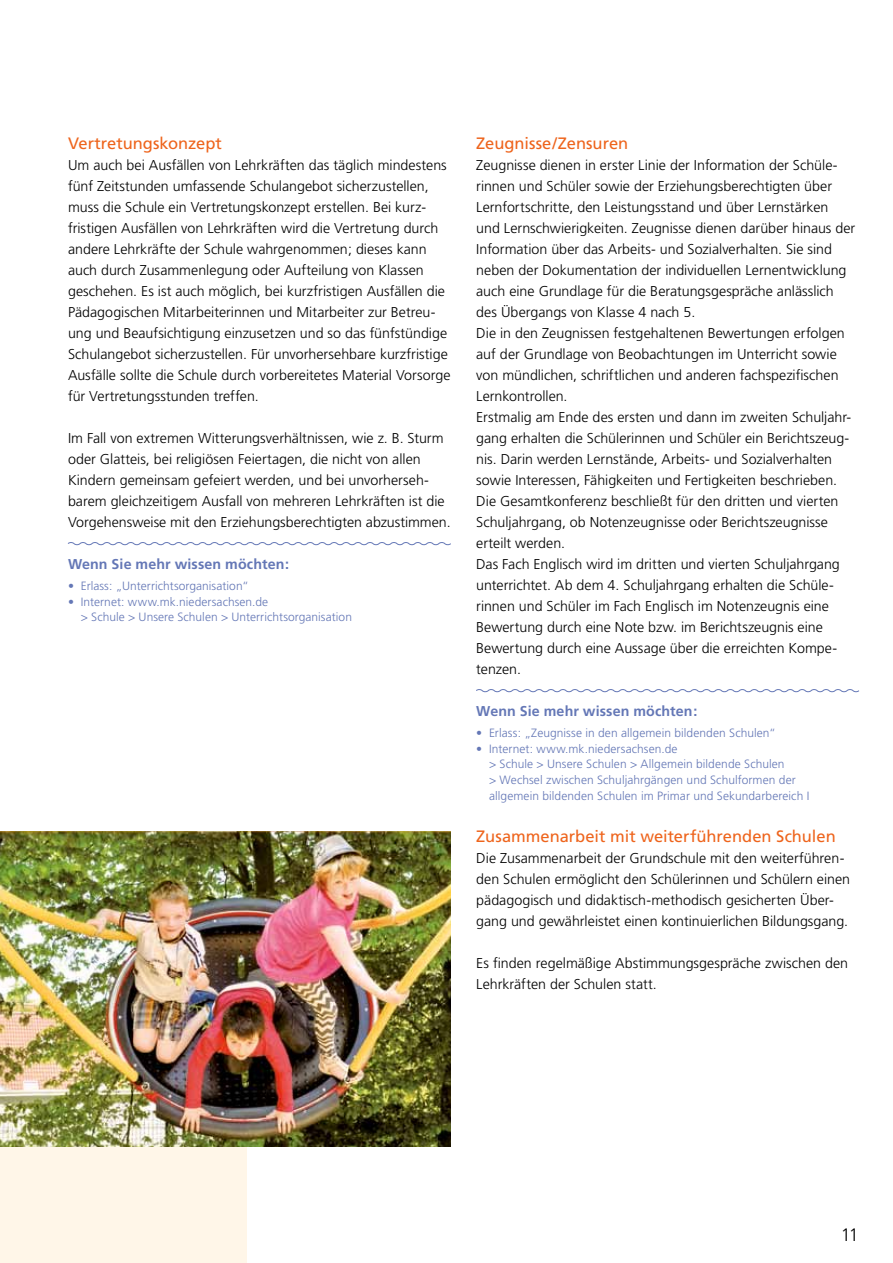
<style>
.page{position:relative;width:893px;height:1263px;background:#fff}
.page>*{position:absolute;margin:0;border:0;box-sizing:border-box;transform-origin:0 0}
.t1{font:300 18px "Frutiger";color:#000}
.t2{font:16.5px "Frutiger";color:#ee641c}
.t3{font:300 14.25px/21px "Frutiger";color:#000}
.t4{font:700 14.25px "Frutiger";letter-spacing:.01em;color:#6477b6}
.t5{font:300 12px/15.8px "Frutiger";letter-spacing:.005em;color:#6477b6}
</style>
<div class="page">
<div style="left:0;top:1073px;width:247px;height:190px;background:#fff6e8"></div>
<svg style="left:67px;top:542px;width:384px;height:4px"></svg>
<svg style="left:476px;top:689px;width:383px;height:4px"></svg>
<img style="left:0;top:832px;width:451px;height:315px">
<p class="t2" style="left:68px;top:134px;width:155px">Vertretungskonzept</p>
<p class="t3" style="left:68px;top:155px;width:384px">Um auch bei Ausfällen von Lehrkräften das täglich mindestens fünf Zeitstunden umfassende Schulangebot sicherzustellen, muss die Schule ein Vertretungskonzept erstellen. Bei kurz&shy;fristigen Ausfällen von Lehrkräften wird die Vertretung durch andere Lehrkräfte der Schule wahrgenommen; dieses kann auch durch Zusammenlegung oder Aufteilung von Klassen geschehen. Es ist auch möglich, bei kurzfristigen Ausfällen die Pädagogischen Mitarbeiterinnen und Mitarbeiter zur Betreu&shy;ung und Beaufsichtigung einzusetzen und so das fünfstündige Schulangebot sicherzustellen. Für unvorhersehbare kurzfristige Ausfälle sollte die Schule durch vorbereitetes Material Vorsorge für Vertretungsstunden treffen.</p>
<p class="t3" style="left:68px;top:428px;width:384px">Im Fall von extremen Witterungsverhältnissen, wie z. B. Sturm oder Glatteis, bei religiösen Feiertagen, die nicht von allen Kindern gemeinsam gefeiert werden, und bei unvorherseh&shy;barem gleichzeitigem Ausfall von mehreren Lehrkräften ist die Vorgehensweise mit den Erziehungsberechtigten abzustimmen.</p>
<p class="t4" style="left:68px;top:556px;width:223px">Wenn Sie mehr wissen möchten:</p>
<p class="t5" style="left:68px;top:578px;width:182px">• Erlass: „Unterrichtsorganisation“</p>
<p class="t5" style="left:81px;top:594px;width:273px;text-indent:-13px">• Internet: www.mk.niedersachsen.de<br>&gt; Schule &gt; Unsere Schulen &gt; Unterrichtsorganisation</p>
<p class="t2" style="left:476px;top:134px;width:154px">Zeugnisse/Zensuren</p>
<p class="t3" style="left:476px;top:155px;width:381px">Zeugnisse dienen in erster Linie der Information der Schüle&shy;rinnen und Schüler sowie der Erziehungsberechtigten über Lernfortschritte, den Leistungsstand und über Lernstärken und Lernschwierigkeiten. Zeugnisse dienen darüber hinaus der Information über das Arbeits- und Sozialverhalten. Sie sind neben der Dokumentation der individuellen Lernentwicklung auch eine Grundlage für die Beratungsgespräche anlässlich des Übergangs von Klasse 4 nach 5.<br>Die in den Zeugnissen festgehaltenen Bewertungen erfolgen auf der Grundlage von Beobachtungen im Unterricht sowie von mündlichen, schriftlichen und anderen fachspezifischen Lernkontrollen.<br>Erstmalig am Ende des ersten und dann im zweiten Schuljahr&shy;gang erhalten die Schülerinnen und Schüler ein Berichtszeug&shy;nis. Darin werden Lernstände, Arbeits- und Sozialverhalten sowie Interessen, Fähigkeiten und Fertigkeiten beschrieben.<br>Die Gesamtkonferenz beschließt für den dritten und vierten Schuljahrgang, ob Notenzeugnisse oder Berichtszeugnisse erteilt werden.<br>Das Fach Englisch wird im dritten und vierten Schuljahrgang unterrichtet. Ab dem 4. Schuljahrgang erhalten die Schüle&shy;rinnen und Schüler im Fach Englisch im Notenzeugnis eine Bewertung durch eine Note bzw. im Berichtszeugnis eine Bewertung durch eine Aussage über die erreichten Kompe&shy;tenzen.</p>
<p class="t4" style="left:476px;top:703px;width:223px">Wenn Sie mehr wissen möchten:</p>
<p class="t5" style="left:476px;top:725px;width:301px">• Erlass: „Zeugnisse in den allgemein bildenden Schulen“</p>
<p class="t5" style="left:489px;top:741px;width:322px;text-indent:-13px">• Internet: www.mk.niedersachsen.de<br>&gt; Schule &gt; Unsere Schulen &gt; Allgemein bildende Schulen<br>&gt; Wechsel zwischen Schuljahrgängen und Schulformen der allgemein bildenden Schulen im Primar und Sekundarbereich I</p>
<p class="t2" style="left:476px;top:827px;width:361px">Zusammenarbeit mit weiterführenden Schulen</p>
<p class="t3" style="left:476px;top:848px;width:375px">Die Zusammenarbeit der Grundschule mit den weiterführen&shy;den Schulen ermöglicht den Schülerinnen und Schülern einen pädagogisch und didaktisch-methodisch gesicherten Über&shy;gang und gewährleistet einen kontinuierlichen Bildungsgang.</p>
<p class="t3" style="left:476px;top:953px;width:373px">Es finden regelmäßige Abstimmungsgespräche zwischen den<br>Lehrkräften der Schulen statt.</p>
<p class="t1" style="left:841px;top:1225px;width:20px">11</p>
</div>
